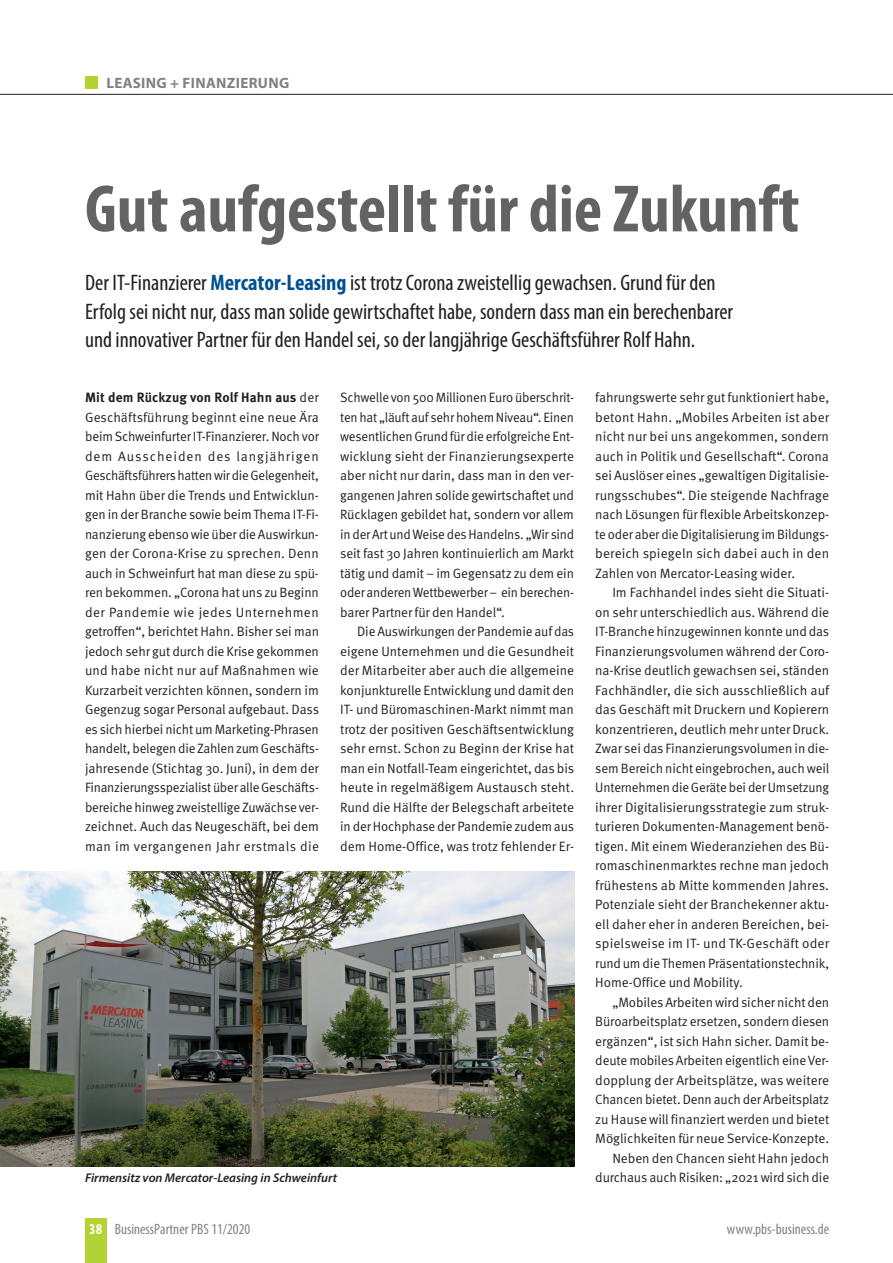
<style>
.page{position:relative;width:893px;height:1263px;background:#fff}
.page>*{position:absolute;margin:0;border:0;box-sizing:border-box;transform-origin:0 0}
.t1{font:700 condensed 67.5px "Myriad Pro";color:#636366}
.t2{font:condensed 22.5px/28.5px "Myriad Pro";color:#231f20}
.t3{font:condensed 15px "Myriad Pro";color:#808285}
.t4{font:700 15px "Myriad Pro";letter-spacing:.02em;color:#808285}
.t5{font:13.5px/19.5px "Meta OT Norm";letter-spacing:-.01em;color:#231f20;text-align:justify}
.t6{font:13.5px/19.5px "Meta OT Norm";letter-spacing:-.01em;color:#231f20;text-align:justify;scale:.96 1}
.t7{font:700 13.5px "Meta OT";letter-spacing:.01em;color:#231f20}
.t8{font:italic 600 12.75px "Myriad Pro";color:#231f20}
.s1{font-weight:700;color:#005190}
.s2{font-family:"Meta OT Norm";font-weight:400}
.s3{font-weight:700;color:#fff}
</style>
<div class="page">
<div style="left:85px;top:1218px;width:21px;height:45px;background:#b3d234"></div>
<div style="left:85px;top:77px;width:13px;height:12px;background:#b3d234"></div>
<img style="left:0;top:872px;width:574px;height:294px">
<hr style="left:0;top:94px;width:893px;height:1px;background:#231f20">
<p class="t4" style="left:106px;top:73px;width:184px">LEASING + FINANZIERUNG</p>
<h1 class="t1" style="left:85px;top:167px;width:716px">Gut aufgestellt für die Zukunft</h1>
<p class="t2" style="left:85px;top:268px;width:650px">Der IT-Finanzierer <span class="s1">Mercator-Leasing</span> ist trotz Corona zweistellig gewachsen. Grund für den<br>Erfolg sei nicht nur, dass man solide gewirtschaftet habe, sondern dass man ein berechenbarer und innovativer Partner für den Handel sei, so der langjährige Geschäftsführer Rolf Hahn.</p>
<p class="t7" style="left:85px;top:389px;width:235px">Mit dem Rückzug von Rolf Hahn aus <span class="s2">der</span></p>
<p class="t5" style="left:85px;top:407px;width:236px">Geschäftsführung beginnt eine neue Ära beim Schweinfurter IT-Finanzierer. Noch vor dem Ausscheiden des langjährigen Geschäftsführers hatten wir die Gelegenheit, mit Hahn über die Trends und Entwicklun&shy;gen in der Branche sowie beim Thema IT-Fi&shy;nanzierung ebenso wie über die Auswirkun&shy;gen der Corona-Krise zu sprechen. Denn auch in Schweinfurt hat man diese zu spü&shy;ren bekommen. „Corona hat uns zu Beginn der Pandemie wie jedes Unternehmen getroffen“, berichtet Hahn. Bisher sei man jedoch sehr gut durch die Krise gekommen und habe nicht nur auf Maßnahmen wie Kurzarbeit verzichten können, sondern im Gegenzug sogar Personal aufgebaut. Dass es sich hierbei nicht um Marketing-Phrasen handelt, belegen die Zahlen zum Geschäfts&shy;jahresende (Stichtag 30. Juni), in dem der Finanzierungsspezialist über alle Geschäfts&shy;bereiche hinweg zweistellige Zuwächse ver&shy;zeichnet. Auch das Neugeschäft, bei dem man im vergangenen Jahr erstmals die</p>
<p class="t6" style="left:340px;top:388px;width:245px">Schwelle von 500 Millionen Euro überschrit&shy;ten hat „läuft auf sehr hohem Niveau“. Einen wesentlichen Grund für die erfolgreiche Ent&shy;wicklung sieht der Finanzierungsexperte aber nicht nur darin, dass man in den ver&shy;gangenen Jahren solide gewirtschaftet und Rücklagen gebildet hat, sondern vor allem in der Art und Weise des Handelns. „Wir sind seit fast 30 Jahren kontinuierlich am Markt tätig und damit – im Gegensatz zu dem ein oder anderen Wettbewerber – ein berechen&shy;barer Partner für den Handel“.</p>
<p class="t5" style="left:340px;top:622px;width:236px;text-indent:17px">Die Auswirkungen der Pandemie auf das eigene Unternehmen und die Gesundheit der Mitarbeiter aber auch die allgemeine konjunkturelle Entwicklung und damit den IT- und Büromaschinen-Markt nimmt man trotz der positiven Geschäftsentwicklung sehr ernst. Schon zu Beginn der Krise hat man ein Notfall-Team eingerichtet, das bis heute in regelmäßigem Austausch steht.<br>Rund die Hälfte der Belegschaft arbeitete in der Hochphase der Pandemie zudem aus dem Home-Office, was trotz fehlender Er-</p>
<p class="t8" style="left:85px;top:1170px;width:254px">Firmensitz von Mercator-Leasing in Schweinfurt</p>
<p class="t5" style="left:595px;top:388px;width:235px">fahrungswerte sehr gut funktioniert habe, betont Hahn. „Mobiles Arbeiten ist aber nicht nur bei uns angekommen, sondern auch in Politik und Gesellschaft“. Corona sei Auslöser eines „gewaltigen Digitalisie&shy;rungsschubes“. Die steigende Nachfrage nach Lösungen für flexible Arbeitskonzep&shy;te oder aber die Digitalisierung im Bildungs&shy;bereich spiegeln sich dabei auch in den Zahlen von Mercator-Leasing wider.</p>
<p class="t5" style="left:595px;top:583px;width:236px;text-indent:17px">Im Fachhandel indes sieht die Situati&shy;on sehr unterschiedlich aus. Während die IT-Branche hinzugewinnen konnte und das Finanzierungsvolumen während der Coro&shy;na-Krise deutlich gewachsen sei, ständen Fachhändler, die sich ausschließlich auf das Geschäft mit Druckern und Kopierern konzentrieren, deutlich mehr unter Druck.<br>Zwar sei das Finanzierungsvolumen in die&shy;sem Bereich nicht eingebrochen, auch weil Unternehmen die Geräte bei der Umsetzung ihrer Digitalisierungsstrategie zum struk&shy;turieren Dokumenten-Management benö&shy;tigen. Mit einem Wiederanziehen des Bü&shy;romaschinenmarktes rechne man jedoch frühestens ab Mitte kommenden Jahres.<br>Potenziale sieht der Branchekenner aktu&shy;ell daher eher in anderen Bereichen, bei&shy;spielsweise im IT- und TK-Geschäft oder rund um die Themen Präsentationstechnik, Home-Office und Mobility.</p>
<p class="t5" style="left:595px;top:992px;width:235px;text-align:right">„Mobiles Arbeiten wird sicher nicht den Büroarbeitsplatz ersetzen, sondern diesen ergänzen“, ist sich Hahn sicher. Damit be&shy;deute mobiles Arbeiten eigentlich eine Ver&shy;dopplung der Arbeitsplätze, was weitere Chancen bietet. Denn auch der Arbeitsplatz zu Hause will finanziert werden und bietet Möglichkeiten für neue Service-Konzepte.<br>Neben den Chancen sieht Hahn jedoch durchaus auch Risiken: „2021 wird sich die</p>
<p class="t3" style="left:89px;top:1220px;width:162px"><span class="s3">38</span> BusinessPartner PBS 11/2020</p>
<p class="t3" style="left:727px;top:1220px;width:104px">www.pbs-business.de</p>
</div>
